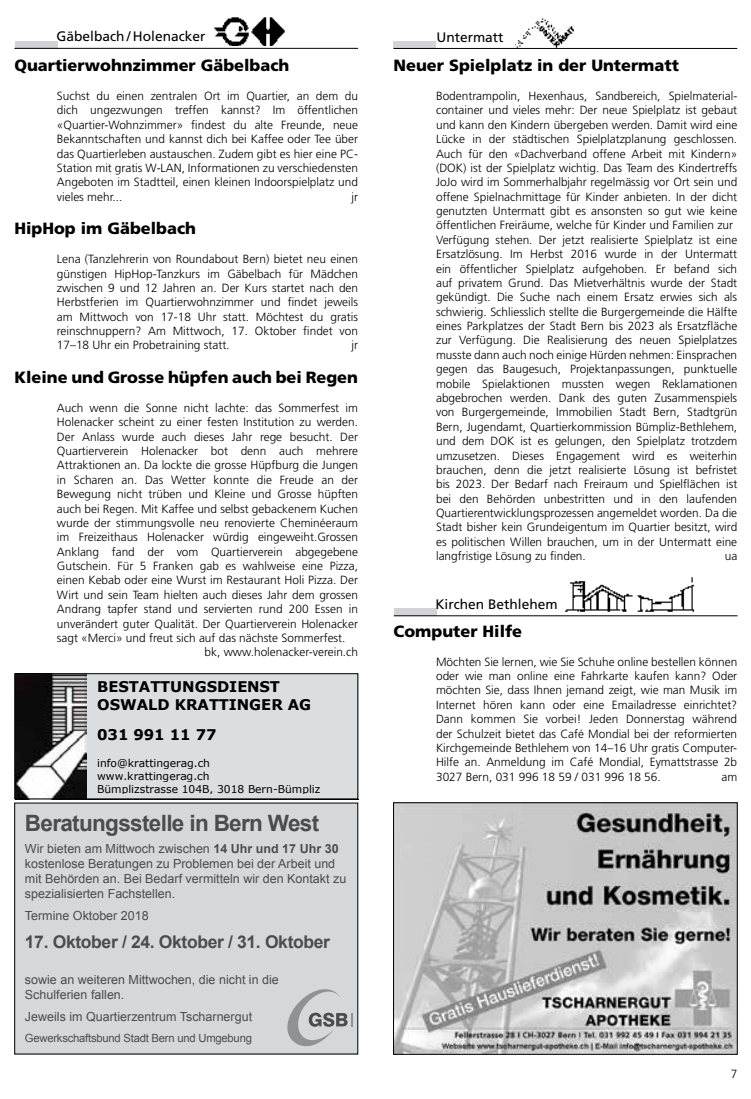
<style>
.page{position:relative;width:751px;height:1099px;background:#fff}
.page>*{position:absolute;margin:0;border:0;box-sizing:border-box;transform-origin:0 0}
.t1{font:700 22.5px "Arial";letter-spacing:-.03em;color:#4c4c4e}
.t2{font:700 17.5px "Arial";letter-spacing:-.02em;color:#4c4c4e}
.t3{font:900 16.25px "Frutiger";color:#000}
.t4{font:700 14.75px/17.8px "Verdana";color:#000}
.t5{font:13.75px "Frutiger";color:#000}
.t6{font:12.5px/15px "Arial";color:#4c4c4e}
.t7{font:300 11.88px/14.4px "Frutiger";color:#000;text-align:justify}
.t8{font:11.25px "Arial";letter-spacing:-.02em;color:#4c4c4e}
.t9{font:10.75px/13px "Verdana";color:#000}
.s1{font-weight:700}
</style>
<div class="page">
<div style="left:15px;top:41px;width:42px;height:7px;background:#d1d3d4"></div>
<hr style="left:14px;top:48px;width:344px;height:1px;background:#000">
<img style="left:215px;top:18px;width:34px;height:28px">
<img style="left:252px;top:18px;width:33px;height:28px">
<div style="left:394px;top:41px;width:42px;height:7px;background:#d1d3d4"></div>
<hr style="left:394px;top:48px;width:343px;height:1px;background:#000">
<img style="left:515px;top:18px;width:59px;height:29px">
<div style="left:394px;top:609px;width:42px;height:7px;background:#d1d3d4"></div>
<hr style="left:394px;top:615px;width:343px;height:1px;background:#000">
<img style="left:560px;top:577px;width:139px;height:40px">
<img style="left:395px;top:804px;width:341px;height:249px">
<div style="left:393px;top:802px;width:345px;height:253px;border:1px solid #000"></div>
<div style="left:17px;top:673px;width:73px;height:126px;background:linear-gradient(to bottom,#dcddde,#dcddde)"></div>
<div style="left:90px;top:673px;width:268px;height:126px;background:#dcddde"></div>
<img style="left:16px;top:675px;width:70px;height:122px">
<div style="left:14px;top:673px;width:344px;height:126px;border:1px solid #000"></div>
<div style="left:14px;top:803px;width:344px;height:251px;background:#d5d7d8"></div>
<svg style="left:287px;top:989px;width:66px;height:57px"></svg>
<p class="t5" style="left:57px;top:28px;width:150px">Gäbelbach / Holenacker</p>
<h3 class="t3" style="left:14px;top:56px;width:276px">Quartierwohnzimmer Gäbelbach</h3>
<p class="t7" style="left:57px;top:89px;width:303px">Suchst du einen zentralen Ort im Quartier, an dem du dich ungezwungen treffen kannst? Im öffentlichen «Quartier-Wohnzimmer» findest du alte Freunde, neue Bekanntschaften und kannst dich bei Kaffee oder Tee über das Quartierleben austauschen. Zudem gibt es hier eine PC-Station mit gratis W-LAN, Informationen zu verschiedensten Angeboten im Stadtteil, einen kleinen Indoorspielplatz und vieles mehr...</p>
<p class="t7" style="left:352px;top:190px;width:8px">jr</p>
<h3 class="t3" style="left:14px;top:219px;width:183px">HipHop im Gäbelbach</h3>
<p class="t7" style="left:57px;top:252px;width:303px">Lena (Tanzlehrerin von Roundabout Bern) bietet neu einen günstigen HipHop-Tanzkurs im Gäbelbach für Mädchen zwischen 9 und 12 Jahren an. Der Kurs startet nach den Herbstferien im Quartierwohnzimmer und findet jeweils am Mittwoch von 17-18 Uhr statt. Möchtest du gratis reinschnuppern? Am Mittwoch, 17. Oktober findet von 17–18 Uhr ein Probetraining statt.</p>
<p class="t7" style="left:352px;top:338px;width:8px">jr</p>
<h3 class="t3" style="left:14px;top:368px;width:345px">Kleine und Grosse hüpfen auch bei Regen</h3>
<p class="t7" style="left:57px;top:401px;width:303px">Auch wenn die Sonne nicht lachte: das Sommerfest im</p>
<p class="t7" style="left:57px;top:415px;width:303px">Holenacker scheint zu einer festen Institution zu werden.</p>
<p class="t7" style="left:57px;top:430px;width:303px">Der Anlass wurde auch dieses Jahr rege besucht. Der</p>
<p class="t7" style="left:57px;top:444px;width:303px">Quartierverein Holenacker bot denn auch mehrere</p>
<p class="t7" style="left:57px;top:458px;width:303px">Attraktionen an. Da lockte die grosse Hüpfburg die Jungen</p>
<p class="t7" style="left:57px;top:473px;width:303px">in Scharen an. Das Wetter konnte die Freude an der</p>
<p class="t7" style="left:57px;top:487px;width:303px">Bewegung nicht trüben und Kleine und Grosse hüpften</p>
<p class="t7" style="left:57px;top:501px;width:303px">auch bei Regen. Mit Kaffee und selbst gebackenem Kuchen</p>
<p class="t7" style="left:57px;top:516px;width:303px">wurde der stimmungsvolle neu renovierte Cheminéeraum</p>
<p class="t7" style="left:57px;top:530px;width:303px">im Freizeithaus Holenacker würdig eingeweiht.Grossen</p>
<p class="t7" style="left:57px;top:545px;width:303px">Anklang fand der vom Quartierverein abgegebene</p>
<p class="t7" style="left:57px;top:559px;width:303px">Gutschein. Für 5 Franken gab es wahlweise eine Pizza,</p>
<p class="t7" style="left:57px;top:573px;width:303px">einen Kebab oder eine Wurst im Restaurant Holi Pizza. Der</p>
<p class="t7" style="left:57px;top:588px;width:303px">Wirt und sein Team hielten auch dieses Jahr dem grossen</p>
<p class="t7" style="left:57px;top:602px;width:303px">Andrang tapfer stand und servierten rund 200 Essen in</p>
<p class="t7" style="left:57px;top:616px;width:303px">unverändert guter Qualität. Der Quartierverein Holenacker</p>
<p class="t7" style="left:57px;top:631px;width:290px">sagt «Merci» und freut sich auf das nächste Sommerfest.</p>
<p class="t7" style="left:205px;top:645px;width:155px">bk, www.holenacker-verein.ch</p>
<p class="t4" style="left:97px;top:678px;width:216px">BESTATTUNGSDIENST<br>OSWALD KRATTINGER AG</p>
<p class="t4" style="left:97px;top:725px;width:121px">031 991 11 77</p>
<p class="t9" style="left:97px;top:756px;width:225px">info@krattingerag.ch www.krattingerag.ch<br>Bümplizstrasse 104B, 3018 Bern-Bümpliz</p>
<h1 class="t1" style="left:25px;top:808px;width:296px">Beratungsstelle in Bern West</h1>
<p class="t6" style="left:25px;top:841px;width:323px">Wir bieten am Mittwoch zwischen <span class="s1">14 Uhr und 17 Uhr 30 </span>kostenlose Beratungen zu Problemen bei der Arbeit und mit Behörden an. Bei Bedarf vermitteln wir den Kontakt zu spezialisierten Fachstellen.</p>
<p class="t6" style="left:25px;top:908px;width:125px">Termine Oktober 2018</p>
<h2 class="t2" style="left:25px;top:931px;width:307px">17. Oktober / 24. Oktober / 31. Oktober</h2>
<p class="t6" style="left:25px;top:972px;width:255px">sowie an weiteren Mittwochen, die nicht in die<br>Schulferien fallen.</p>
<p class="t6" style="left:25px;top:1010px;width:229px">Jeweils im Quartierzentrum Tscharnergut</p>
<p class="t8" style="left:25px;top:1031px;width:229px">Gewerkschaftsbund Stadt Bern und Umgebung</p>
<p class="t5" style="left:436px;top:29px;width:69px">Untermatt</p>
<h3 class="t3" style="left:394px;top:56px;width:287px">Neuer Spielplatz in der Untermatt</h3>
<p class="t7" style="left:436px;top:89px;width:303px;text-align:left">Bodentrampolin, Hexenhaus, Sandbereich, Spielmaterial&shy;container und vieles mehr: Der neue Spielplatz ist gebaut und kann den Kindern übergeben werden. Damit wird eine Lücke in der städtischen Spielplatzplanung geschlossen.<br>Auch für den «Dachverband offene Arbeit mit Kindern» (DOK) ist der Spielplatz wichtig. Das Team des Kindertreffs JoJo wird im Sommerhalbjahr regelmässig vor Ort sein und offene Spielnachmittage für Kinder anbieten. In der dicht genutzten Untermatt gibt es ansonsten so gut wie keine öffentlichen Freiräume, welche für Kinder und Familien zur Verfügung stehen. Der jetzt realisierte Spielplatz ist eine Ersatzlösung. Im Herbst 2016 wurde in der Untermatt ein öffentlicher Spielplatz aufgehoben. Er befand sich auf privatem Grund. Das Mietverhältnis wurde der Stadt gekündigt. Die Suche nach einem Ersatz erwies sich als schwierig. Schliesslich stellte die Burgergemeinde die Hälfte eines Parkplatzes der Stadt Bern bis 2023 als Ersatzfläche zur Verfügung. Die Realisierung des neuen Spielplatzes musste dann auch noch einige Hürden nehmen: Einsprachen gegen das Baugesuch, Projektanpassungen, punktuelle mobile Spielaktionen mussten wegen Reklamationen abgebrochen werden. Dank des guten Zusammenspiels von Burgergemeinde, Immobilien Stadt Bern, Stadtgrün Bern, Jugendamt, Quartierkommission Bümpliz-Bethlehem, und dem DOK ist es gelungen, den Spielplatz trotzdem umzusetzen. Dieses Engagement wird es weiterhin brauchen, denn die jetzt realisierte Lösung ist befristet bis 2023. Der Bedarf nach Freiraum und Spielflächen ist bei den Behörden unbestritten und in den laufenden Quartierentwicklungsprozessen angemeldet worden. Da die Stadt bisher kein Grundeigentum im Quartier besitzt, wird es politischen Willen brauchen, um in der Untermatt eine langfristige Lösung zu finden.</p>
<p class="t7" style="left:725px;top:549px;width:14px">ua</p>
<p class="t5" style="left:435px;top:596px;width:124px">Kirchen Bethlehem</p>
<h3 class="t3" style="left:394px;top:621px;width:130px">Computer Hilfe</h3>
<p class="t7" style="left:436px;top:655px;width:303px">Möchten Sie lernen, wie Sie Schuhe online bestellen können oder wie man online eine Fahrkarte kaufen kann? Oder möchten Sie, dass Ihnen jemand zeigt, wie man Musik im Internet hören kann oder eine Emailadresse einrichtet?<br>Dann kommen Sie vorbei! Jeden Donnerstag während der Schulzeit bietet das Café Mondial bei der reformierten Kirchgemeinde Bethlehem von 14–16 Uhr gratis Computer-Hilfe an. Anmeldung im Café Mondial, Eymattstrasse 2b 3027 Bern, 031 996 18 59 / 031 996 18 56.</p>
<p class="t7" style="left:721px;top:770px;width:17px">am</p>
<p class="t7" style="left:731px;top:1067px;width:8px">7</p>
</div>
